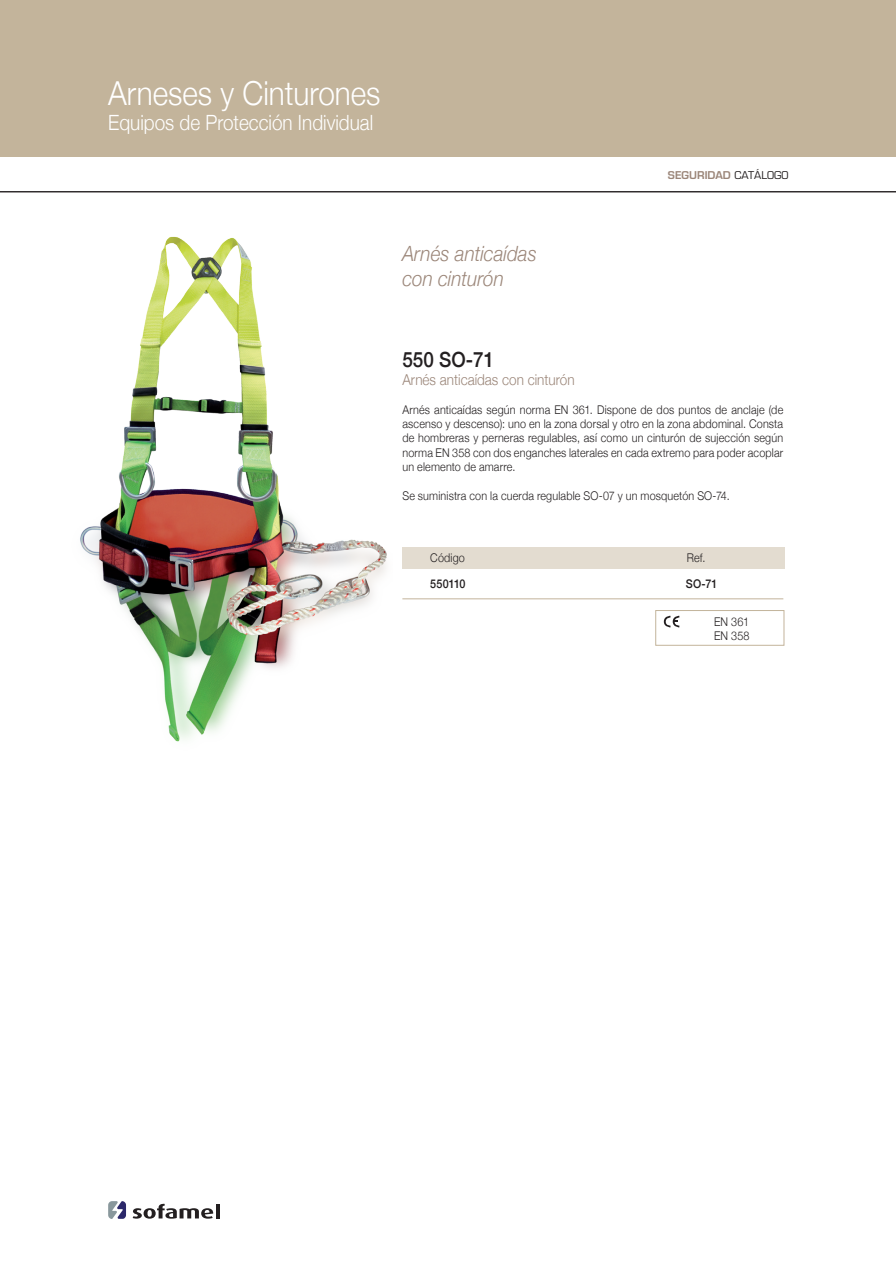
<style>
.page{position:relative;width:896px;height:1264px;background:#fff}
.page>*{position:absolute;margin:0;border:0;box-sizing:border-box;transform-origin:0 0}
.t1{font:300 33px "Helvetica Neue";color:#fff;scale:.9 1}
.t2{font:300 21px "Helvetica Neue";color:#fff;scale:.9 1}
.t3{font:italic 300 21px/25.2px "Helvetica Neue";color:#9b8679;scale:.9 1}
.t4{font:500 21px "Helvetica Neue";color:#231f20;scale:.9 1}
.t5{font:300 15px "Helvetica Neue";color:#9b8679;scale:.9 1}
.t6{font:300 12px/14.4px "Helvetica Neue";letter-spacing:.015em;color:#231f20;text-align:justify;scale:.9 1}
.t7{font:500 12px "Helvetica Neue";letter-spacing:.005em;color:#231f20;scale:.9 1}
.t8{font:600 10.5px "Eurostile";color:#9b8679}
.s1{font-weight:400;color:#231f20}
</style>
<div class="page">
<div style="left:0;top:0;width:896px;height:157px;background:#c3b49b"></div>
<svg style="left:133px;top:1203px;width:80px;height:15px"></svg>
<svg style="left:216px;top:1204px;width:3px;height:14px"></svg>
<svg style="left:108px;top:1201px;width:18px;height:18px"></svg>
<hr style="left:0;top:191px;width:896px;height:1px;background:#231f20">
<svg style="left:664px;top:615px;width:15px;height:12px"></svg>
<div style="left:655px;top:610px;width:129px;height:35px;border:1px solid #c3b49b"></div>
<div style="left:402px;top:547px;width:383px;height:21px;background:#e3dcd0"></div>
<hr style="left:402px;top:598px;width:381px;height:1px;background:#c3b49b">
<img style="left:80px;top:236px;width:307px;height:506px">
<h1 class="t1" style="left:108px;top:66px;width:304px">Arneses y Cinturones</h1>
<h2 class="t2" style="left:108px;top:105px;width:296px">Equipos de Protección Individual</h2>
<p class="t8" style="left:668px;top:169px;width:122px">SEGURIDAD <span class="s1">CATÁLOGO</span></p>
<h2 class="t3" style="left:402px;top:240px;width:151px">Arnés anticaídas con cinturón</h2>
<h2 class="t4" style="left:402px;top:342px;width:103px">550 SO-71</h2>
<p class="t5" style="left:402px;top:367px;width:193px">Arnés anticaídas con cinturón</p>
<p class="t6" style="left:402px;top:401px;width:425px">Arnés anticaídas según norma EN 361. Dispone de dos puntos de anclaje (de ascenso y descenso): uno en la zona dorsal y otro en la zona abdominal. Consta de hombreras y perneras regulables, así como un cinturón de sujección según norma EN 358 con dos enganches laterales en cada extremo para poder acoplar un elemento de amarre.</p>
<p class="t6" style="left:402px;top:487px;width:365px">Se suministra con la cuerda regulable SO-07 y un mosquetón SO-74.</p>
<p class="t6" style="left:430px;top:550px;width:40px">Código</p>
<p class="t7" style="left:430px;top:574px;width:41px">550110</p>
<p class="t7" style="left:686px;top:574px;width:37px">SO-71</p>
<p class="t6" style="left:687px;top:550px;width:22px">Ref.</p>
<p class="t6" style="left:714px;top:613px;width:41px">EN 361<br>EN 358</p>
</div>
